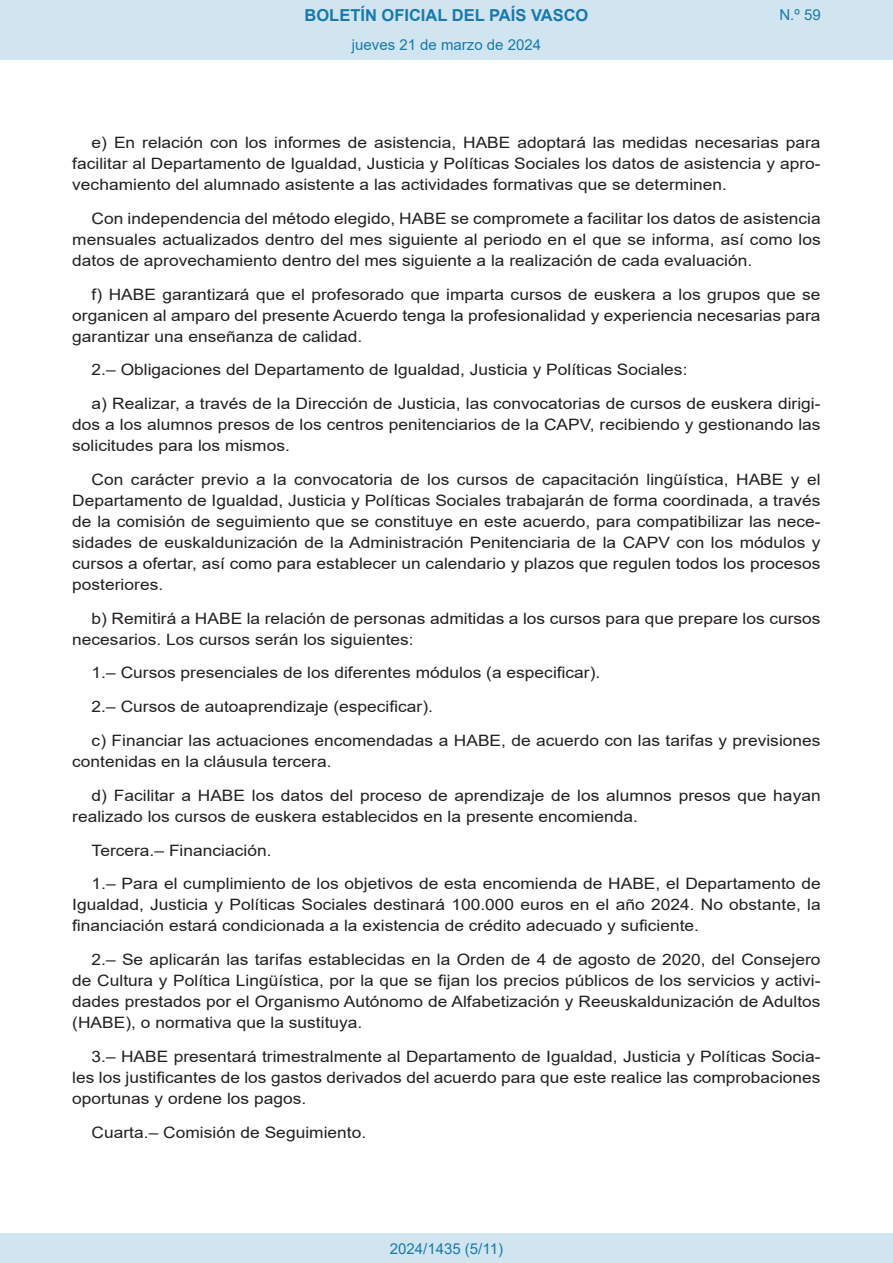
<style>
.page{position:relative;width:893px;height:1263px;background:#fff}
.page>*{position:absolute;margin:0;border:0;box-sizing:border-box;transform-origin:0 0}
.t1{font:700 16.5px "Arial";color:#1879ad}
.BOPVDetalle{font:15.6px/21px "Arial";color:#231f20;text-align:justify;scale:1.11 1}
.Paginacion_Centro{font:15px "Arial";color:#1879ad}
</style>
<div class="page">
<div style="left:0;top:0;width:893px;height:60px;background:#d0e5f0"></div>
<div style="left:0;top:1233px;width:893px;height:30px;background:#d0e5f0"></div>
<p class="t1" style="left:305px;top:3px;width:285px">BOLETÍN OFICIAL DEL PAÍS VASCO</p>
<p class="Paginacion_Centro" style="left:352px;top:35px;width:191px">jueves 21 de marzo de 2024</p>
<p class="Paginacion_Centro" style="left:779px;top:5px;width:43px">N.º 59</p>
<p class="BOPVDetalle" style="left:72px;top:132px;width:676px;text-indent:19px">e) En relación con los informes de asistencia, HABE adoptará las medidas necesarias para facilitar al Departamento de Igualdad, Justicia y Políticas Sociales los datos de asistencia y apro&shy;vechamiento del alumnado asistente a las actividades formativas que se determinen.</p>
<p class="BOPVDetalle" style="left:72px;top:208px;width:676px;text-indent:19px">Con independencia del método elegido, HABE se compromete a facilitar los datos de asistencia mensuales actualizados dentro del mes siguiente al periodo en el que se informa, así como los datos de aprovechamiento dentro del mes siguiente a la realización de cada evaluación.</p>
<p class="BOPVDetalle" style="left:72px;top:284px;width:676px;text-indent:19px">f) HABE garantizará que el profesorado que imparta cursos de euskera a los grupos que se organicen al amparo del presente Acuerdo tenga la profesionalidad y experiencia necesarias para garantizar una enseñanza de calidad.</p>
<p class="BOPVDetalle" style="left:92px;top:359px;width:538px">2.– Obligaciones del Departamento de Igualdad, Justicia y Políticas Sociales:</p>
<p class="BOPVDetalle" style="left:72px;top:393px;width:676px;text-indent:19px">a) Realizar, a través de la Dirección de Justicia, las convocatorias de cursos de euskera dirigi&shy;dos a los alumnos presos de los centros penitenciarios de la CAPV, recibiendo y gestionando las solicitudes para los mismos.</p>
<p class="BOPVDetalle" style="left:72px;top:469px;width:676px;text-indent:19px">Con carácter previo a la convocatoria de los cursos de capacitación lingüística, HABE y el Departamento de Igualdad, Justicia y Políticas Sociales trabajarán de forma coordinada, a través de la comisión de seguimiento que se constituye en este acuerdo, para compatibilizar las nece&shy;sidades de euskaldunización de la Administración Penitenciaria de la CAPV con los módulos y cursos a ofertar, así como para establecer un calendario y plazos que regulen todos los procesos posteriores.</p>
<p class="BOPVDetalle" style="left:72px;top:608px;width:676px;text-indent:19px">b) Remitirá a HABE la relación de personas admitidas a los cursos para que prepare los cursos necesarios. Los cursos serán los siguientes:</p>
<p class="BOPVDetalle" style="left:92px;top:662px;width:460px">1.– Cursos presenciales de los diferentes módulos (a especificar).</p>
<p class="BOPVDetalle" style="left:92px;top:696px;width:309px">2.– Cursos de autoaprendizaje (especificar).</p>
<p class="BOPVDetalle" style="left:72px;top:730px;width:676px;text-indent:19px">c) Financiar las actuaciones encomendadas a HABE, de acuerdo con las tarifas y previsiones contenidas en la cláusula tercera.</p>
<p class="BOPVDetalle" style="left:72px;top:785px;width:676px;text-indent:19px">d) Facilitar a HABE los datos del proceso de aprendizaje de los alumnos presos que hayan realizado los cursos de euskera establecidos en la presente encomienda.</p>
<p class="BOPVDetalle" style="left:92px;top:839px;width:164px">Tercera.– Financiación.</p>
<p class="BOPVDetalle" style="left:72px;top:873px;width:676px;text-indent:19px">1.– Para el cumplimiento de los objetivos de esta encomienda de HABE, el Departamento de Igualdad, Justicia y Políticas Sociales destinará 100.000 euros en el año 2024. No obstante, la financiación estará condicionada a la existencia de crédito adecuado y suficiente.</p>
<p class="BOPVDetalle" style="left:72px;top:949px;width:676px;text-indent:19px">2.– Se aplicarán las tarifas establecidas en la Orden de 4 de agosto de 2020, del Consejero de Cultura y Política Lingüística, por la que se fijan los precios públicos de los servicios y activi&shy;dades prestados por el Organismo Autónomo de Alfabetización y Reeuskaldunización de Adultos (HABE), o normativa que la sustituya.</p>
<p class="BOPVDetalle" style="left:72px;top:1046px;width:676px;text-indent:19px">3.– HABE presentará trimestralmente al Departamento de Igualdad, Justicia y Políticas Socia&shy;les los justificantes de los gastos derivados del acuerdo para que este realice las comprobaciones oportunas y ordene los pagos.</p>
<p class="BOPVDetalle" style="left:92px;top:1121px;width:249px">Cuarta.– Comisión de Seguimiento.</p>
<p class="Paginacion_Centro" style="left:390px;top:1238px;width:115px">2024/1435 (5/11)</p>
</div>
